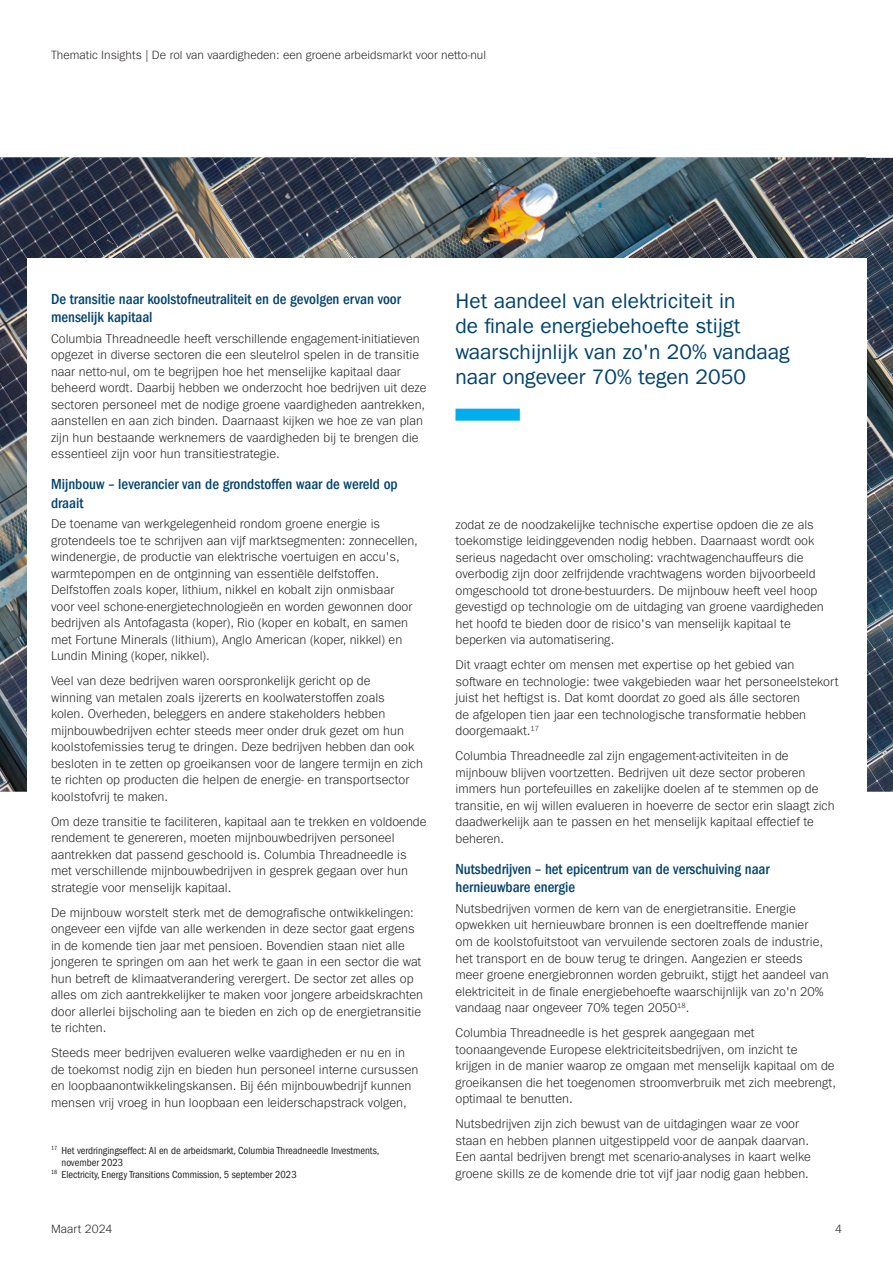
<style>
.page{position:relative;width:893px;height:1263px;background:#fff}
.page>*{position:absolute;margin:0;border:0;box-sizing:border-box;transform-origin:0 0}
.Quote_Viewpoint{font:21px/25.5px "ITC Frank Gofor Ameriprise";color:#00426e}
.Graphic_Header_Alt{font:500 condensed 15px/18.3px "ITC Frank Gofor Ameriprise";color:#00426e}
.Body_Text{font:300 12.75px/16.5px "ITC Frank Gofor Ameriprise";color:#231f20}
.t1{font:300 12px "ITC Frank Gofor Ameriprise";color:#231f20}
.Source{font:condensed 10.5px/12px "ITC Frank Gofor Ameriprise";color:#231f20}
</style>
<div class="page">
<img style="left:0;top:157px;width:893px;height:635px">
<div style="left:27px;top:258px;width:839px;height:598px;background:#fff"></div>
<div style="left:455px;top:409px;width:65px;height:12px;background:#00aeed"></div>
<p class="t1" style="left:51px;top:48px;width:436px">Thematic Insights | De rol van vaardigheden: een groene arbeidsmarkt voor netto-nul</p>
<p class="Graphic_Header_Alt" style="left:51px;top:290px;width:351px">De transitie naar koolstofneutraliteit en de gevolgen ervan voor menselijk kapitaal</p>
<p class="Body_Text" style="left:51px;top:330px;width:377px">Columbia Threadneedle heeft verschillende engagement-initiatieven opgezet in diverse sectoren die een sleutelrol spelen in de transitie naar netto-nul, om te begrijpen hoe het menselijke kapitaal daar beheerd wordt. Daarbij hebben we onderzocht hoe bedrijven uit deze sectoren personeel met de nodige groene vaardigheden aantrekken, aanstellen en aan zich binden. Daarnaast kijken we hoe ze van plan zijn hun bestaande werknemers de vaardigheden bij te brengen die essentieel zijn voor hun transitiestrategie.</p>
<p class="Graphic_Header_Alt" style="left:51px;top:475px;width:348px">Mijnbouw – leverancier van de grondstoffen waar de wereld op draait</p>
<p class="Body_Text" style="left:51px;top:516px;width:368px">De toename van werkgelegenheid rondom groene energie is grotendeels toe te schrijven aan vijf marktsegmenten: zonnecellen, windenergie, de productie van elektrische voertuigen en accu's, warmtepompen en de ontginning van essentiële delfstoffen.<br>Delfstoffen zoals koper, lithium, nikkel en kobalt zijn onmisbaar voor veel schone-energietechnologieën en worden gewonnen door bedrijven als Antofagasta (koper), Rio (koper en kobalt, en samen met Fortune Minerals (lithium), Anglo American (koper, nikkel) en Lundin Mining (koper, nikkel).</p>
<p class="Body_Text" style="left:51px;top:673px;width:373px">Veel van deze bedrijven waren oorspronkelijk gericht op de<br>winning van metalen zoals ijzererts en koolwaterstoffen zoals<br>kolen. Overheden, beleggers en andere stakeholders hebben mijnbouwbedrijven echter steeds meer onder druk gezet om hun koolstofemissies terug te dringen. Deze bedrijven hebben dan ook besloten in te zetten op groeikansen voor de langere termijn en zich te richten op producten die helpen de energie- en transportsector koolstofvrij te maken.</p>
<p class="Body_Text" style="left:51px;top:813px;width:377px">Om deze transitie te faciliteren, kapitaal aan te trekken en voldoende rendement te genereren, moeten mijnbouwbedrijven personeel aantrekken dat passend geschoold is. Columbia Threadneedle is met verschillende mijnbouwbedrijven in gesprek gegaan over hun strategie voor menselijk kapitaal.</p>
<p class="Body_Text" style="left:51px;top:904px;width:374px">De mijnbouw worstelt sterk met de demografische ontwikkelingen: ongeveer een vijfde van alle werkenden in deze sector gaat ergens in de komende tien jaar met pensioen. Bovendien staan niet alle jongeren te springen om aan het werk te gaan in een sector die wat hun betreft de klimaatverandering verergert. De sector zet alles op alles om zich aantrekkelijker te maken voor jongere arbeidskrachten door allerlei bijscholing aan te bieden en zich op de energietransitie te richten.</p>
<p class="Body_Text" style="left:51px;top:1045px;width:369px">Steeds meer bedrijven evalueren welke vaardigheden er nu en in de toekomst nodig zijn en bieden hun personeel interne cursussen en loopbaanontwikkelingskansen. Bij één mijnbouwbedrijf kunnen mensen vrij vroeg in hun loopbaan een leiderschapstrack volgen,</p>
<p class="Source" style="left:62px;top:1144px;width:319px;text-indent:-10px"><sup>17</sup> Het verdringingseffect: AI en de arbeidsmarkt, Columbia Threadneedle Investments, november 2023</p>
<p class="Source" style="left:51px;top:1168px;width:247px"><sup>18</sup> Electricity, Energy Transitions Commission, 5 september 2023</p>
<p class="Quote_Viewpoint" style="left:455px;top:288px;width:336px">Het aandeel van elektriciteit in<br>de finale energiebehoefte stijgt waarschijnlijk van zo'n 20% vandaag naar ongeveer 70% tegen 2050</p>
<p class="Body_Text" style="left:455px;top:516px;width:370px">zodat ze de noodzakelijke technische expertise opdoen die ze als toekomstige leidinggevenden nodig hebben. Daarnaast wordt ook serieus nagedacht over omscholing: vrachtwagenchauffeurs die overbodig zijn door zelfrijdende vrachtwagens worden bijvoorbeeld omgeschoold tot drone-bestuurders. De mijnbouw heeft veel hoop gevestigd op technologie om de uitdaging van groene vaardigheden het hoofd te bieden door de risico's van menselijk kapitaal te beperken via automatisering.</p>
<p class="Body_Text" style="left:455px;top:657px;width:385px">Dit vraagt echter om mensen met expertise op het gebied van software en technologie: twee vakgebieden waar het personeelstekort juist het heftigst is. Dat komt doordat zo goed als álle sectoren<br>de afgelopen tien jaar een technologische transformatie hebben doorgemaakt.<sup>17</sup></p>
<p class="Body_Text" style="left:455px;top:748px;width:381px">Columbia Threadneedle zal zijn engagement-activiteiten in de mijnbouw blijven voortzetten. Bedrijven uit deze sector proberen immers hun portefeuilles en zakelijke doelen af te stemmen op de transitie, en wij willen evalueren in hoeverre de sector erin slaagt zich daadwerkelijk aan te passen en het menselijk kapitaal effectief te beheren.</p>
<p class="Graphic_Header_Alt" style="left:455px;top:860px;width:316px">Nutsbedrijven – het epicentrum van de verschuiving naar hernieuwbare energie</p>
<p class="Body_Text" style="left:455px;top:900px;width:375px">Nutsbedrijven vormen de kern van de energietransitie. Energie opwekken uit hernieuwbare bronnen is een doeltreffende manier<br>om de koolstofuitstoot van vervuilende sectoren zoals de industrie, het transport en de bouw terug te dringen. Aangezien er steeds meer groene energiebronnen worden gebruikt, stijgt het aandeel van elektriciteit in de finale energiebehoefte waarschijnlijk van zo'n 20% vandaag naar ongeveer 70% tegen 2050<sup>18</sup>.</p>
<p class="Body_Text" style="left:455px;top:1024px;width:382px">Columbia Threadneedle is het gesprek aangegaan met toonaangevende Europese elektriciteitsbedrijven, om inzicht te krijgen in de manier waarop ze omgaan met menselijk kapitaal om de groeikansen die het toegenomen stroomverbruik met zich meebrengt, optimaal te benutten.</p>
<p class="Body_Text" style="left:455px;top:1115px;width:357px">Nutsbedrijven zijn zich bewust van de uitdagingen waar ze voor staan en hebben plannen uitgestippeld voor de aanpak daarvan.<br>Een aantal bedrijven brengt met scenario-analyses in kaart welke groene skills ze de komende drie tot vijf jaar nodig gaan hebben.</p>
<p class="t1" style="left:51px;top:1222px;width:63px">Maart 2024</p>
<p class="t1" style="left:835px;top:1222px;width:8px">4</p>
</div>
